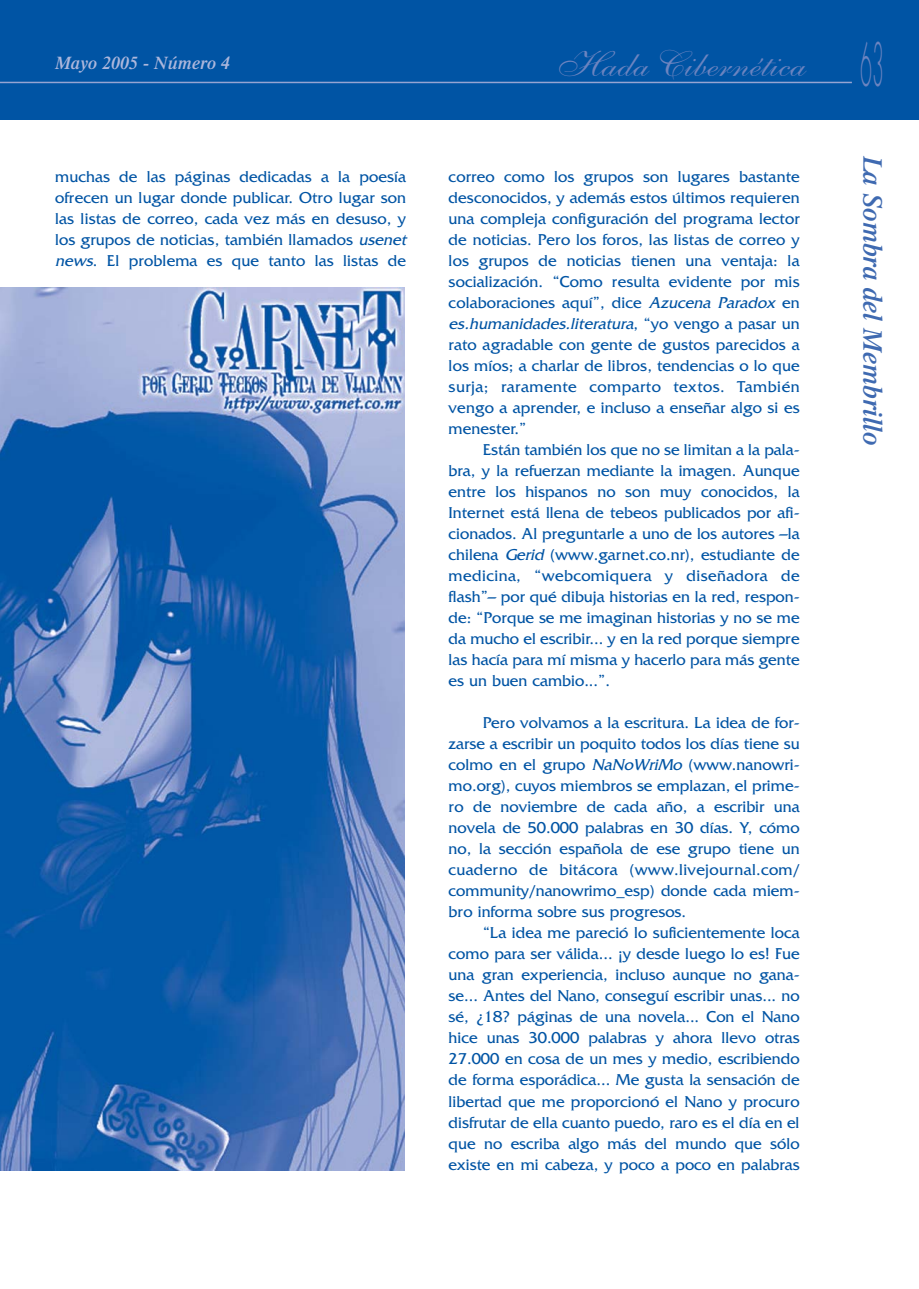
<style>
.page{position:relative;width:919px;height:1289px;background:#fff}
.page>*{position:absolute;margin:0;border:0;box-sizing:border-box;transform-origin:0 0}
.t1{font:300 58.2px "Futura";color:#6c84c0;scale:.33 1}
.t2{font:36px "Shelley Allegro Script";color:#6c84c0;scale:1.12 1}
.t3{font:italic 600 27px "Times";color:#3f6ab1}
.t4{font:italic 600 18px "Times";color:#adb7dc}
.t5{font:16.5px/21px "Friz Quadrata";letter-spacing:.005em;color:#0054a4;text-align:justify}
.s1{font-style:italic}
</style>
<div class="page">
<div style="left:0;top:1px;width:918px;height:119px;background:#0054a4"></div>
<hr style="left:0;top:82px;width:851px;height:1px;background:#96a4d2">
<img style="left:0;top:288px;width:405px;height:882px">
<p class="t4" style="left:55px;top:56px;width:176px">Mayo 2005 - Número 4</p>
<h2 class="t2" style="left:552px;top:55px;width:222px">Hada Cibernética</h2>
<p class="t5" style="left:55px;top:168px;width:355px;text-align:left">muchas de las páginas dedicadas a la poesía ofrecen un lugar donde publicar. Otro lugar son las listas de correo, cada vez más en desuso, y los grupos de noticias, también llamados <span class="s1">usenet news</span>. El problema es que tanto las listas de</p>
<p class="t5" style="left:448px;top:168px;width:352px">correo como los grupos son lugares bastante desconocidos, y además estos últimos requieren una compleja configuración del programa lector de noticias. Pero los foros, las listas de correo y los grupos de noticias tienen una ventaja: la socialización. “Como resulta evidente por mis colaboraciones aquí”, dice <span class="s1">Azucena Paradox</span> en <span class="s1">es.humanidades.literatura</span>, “ y o v e n g o a p a s a r u n rato agradable con gente de gustos parecidos a los míos; a charlar de libros, tendencias o lo que surja; raramente comparto textos. También vengo a aprender, e incluso a enseñar algo si es menester.”</p>
<p class="t5" style="left:448px;top:441px;width:352px;text-indent:34px">Están también los que no se limitan a la pala&shy;bra, y la refuerzan mediante la imagen. Aunque entre los hispanos no son muy conocidos, la Internet está llena de tebeos publicados por afi&shy;cionados. Al preguntarle a uno de los autores –la chilena <span class="s1">Gerid</span> (www.garnet.co.nr), estudiante de medicina, “webcomiquera y diseñadora de flash”– por qué dibuja historias en la red, respon&shy;de: “Porque se me imaginan historias y no se me da mucho el escribir... y en la red porque siempre las hacía para mí misma y hacerlo para más gente es un buen cambio...”.</p>
<p class="t5" style="left:448px;top:714px;width:352px;text-indent:34px">Pero volvamos a la escritura. La idea de for&shy;zarse a escribir un poquito todos los días tiene su colmo en el grupo <span class="s1">NaNoWriMo</span> (www.nanowri&shy;mo.org), cuyos miembros se emplazan, el prime&shy;ro de noviembre de cada año, a escribir una novela de 50.000 palabras en 30 días. Y, cómo no, la sección española de ese grupo tiene un cuaderno de bitácora (www.livejournal.com/ community/nanowrimo_esp) donde cada miem&shy;bro informa sobre sus progresos.</p>
<p class="t5" style="left:448px;top:924px;width:352px;text-indent:34px">“La idea me pareció lo suficientemente loca como para ser válida... ¡y desde luego lo es! Fue una gran experiencia, incluso aunque no gana&shy;se... Antes del Nano, conseguí escribir unas... no sé, ¿18? páginas de una novela... Con el Nano hice unas 30.000 palabras y ahora llevo otras 27.000 en cosa de un mes y medio, escribiendo de forma esporádica... Me gusta la sensación de libertad que me proporcionó el Nano y procuro disfrutar de ella cuanto puedo, raro es el día en el que no escriba algo más del mundo que sólo existe en mi cabeza, y poco a poco en palabras</p>
<h1 class="t1" style="left:860px;top:38px;width:74px">63</h1>
<h3 class="t3" style="left:882px;top:156px;width:291px;rotate:90deg">La Sombra del Membrillo</h3>
</div>
